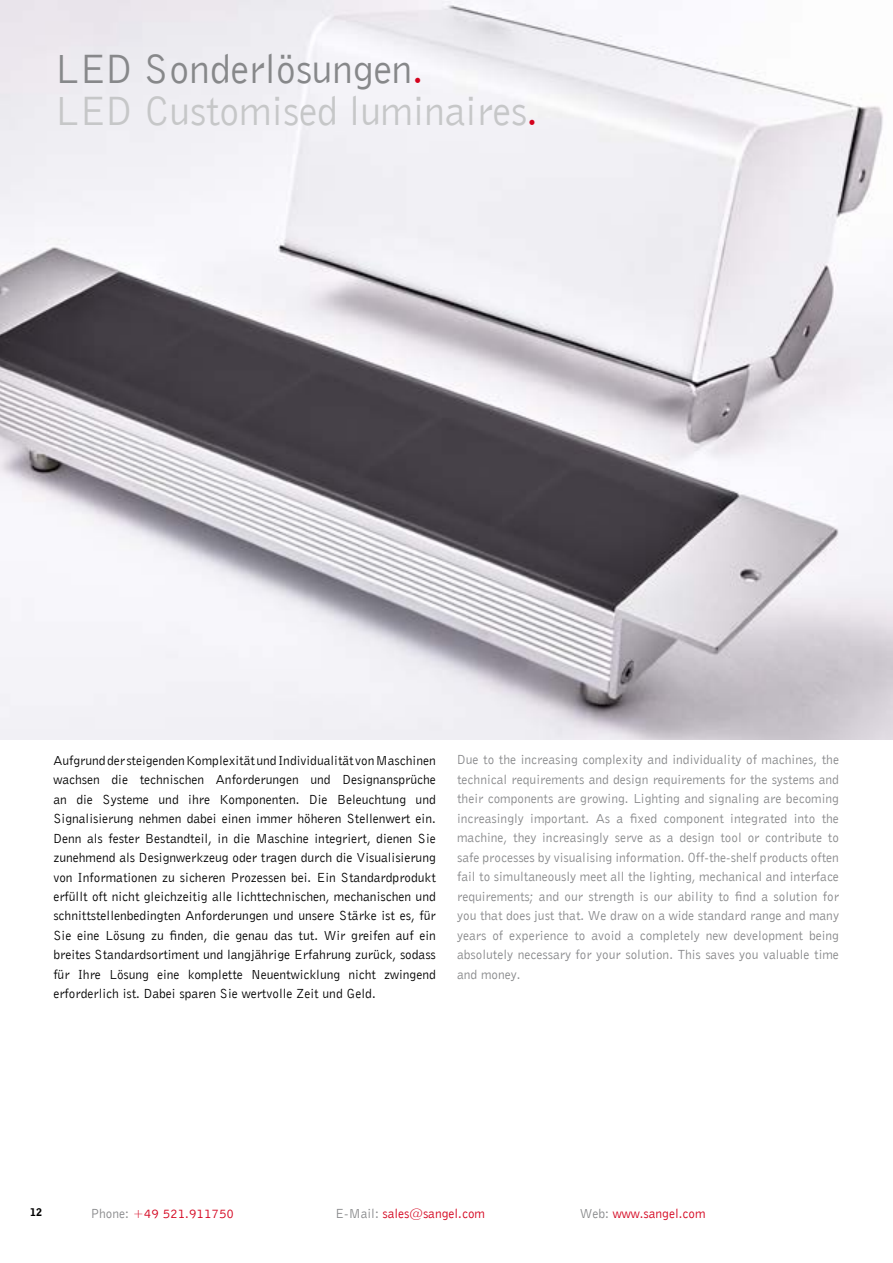
<style>
.page{position:relative;width:893px;height:1263px;background:#fff}
.page>*{position:absolute;margin:0;border:0;box-sizing:border-box;transform-origin:0 0}
.t1{font:42px/42px "Bell Gothic BT Roman";letter-spacing:-.01em;color:#c6c7c8}
.t2{font:13.5px/19.5px "Bell Gothic BT Roman";color:#000;text-align:justify}
.t3{font:13.5px/19.5px "Bell Gothic BT Roman";color:#87888a;text-align:justify}
.t4{font:13.5px "Bell Gothic BT Roman";color:#d4021d}
.t5{font:10.5px "Bell Gothic BT Black";color:#000}
.s1{color:#87888a}
.s2{color:#d4021d}
</style>
<div class="page">
<img style="left:0;top:0;width:893px;height:740px">
<h1 class="t1" style="left:54px;top:47px;width:486px"><span class="s1">LED Sonderlösungen</span><span class="s2">.<br></span>LED Customised luminaires<span class="s2">.</span></h1>
<p class="t2" style="left:53px;top:750px;width:384px">Aufgrund der steigenden Komplexität und Individualität von Maschinen wachsen die technischen Anforderungen und Designansprüche an die Systeme und ihre Komponenten. Die Beleuchtung und Signalisierung nehmen dabei einen immer höheren Stellenwert ein.<br>Denn als fester Bestandteil, in die Maschine integriert, dienen Sie zunehmend als Designwerkzeug oder tragen durch die Visualisierung von Informationen zu sicheren Prozessen bei. Ein Standardprodukt erfüllt oft nicht gleichzeitig alle lichttechnischen, mechanischen und schnittstellenbedingten Anforderungen und unsere Stärke ist es, für Sie eine Lösung zu finden, die genau das tut. Wir greifen auf ein breites Standardsortiment und langjährige Erfahrung zurück, sodass für Ihre Lösung eine komplette Neuentwicklung nicht zwingend erforderlich ist. Dabei sparen Sie wertvolle Zeit und Geld.</p>
<p class="t3" style="left:457px;top:750px;width:383px">Due to the increasing complexity and individuality of machines, the technical requirements and design requirements for the systems and their components are growing. Lighting and signaling are becoming increasingly important. As a fixed component integrated into the machine, they increasingly serve as a design tool or contribute to safe processes by visualising information. Off-the-shelf products often fail to simultaneously meet all the lighting, mechanical and interface requirements; and our strength is our ability to find a solution for you that does just that. We draw on a wide standard range and many years of experience to avoid a completely new development being absolutely necessary for your solution. This saves you valuable time and money.</p>
<p class="t5" style="left:30px;top:1206px;width:13px">12</p>
<p class="t4" style="left:91px;top:1205px;width:145px"><span class="s1">Phone:</span> +49 521.911750</p>
<p class="t4" style="left:335px;top:1205px;width:151px"><span class="s1">E-Mail:</span> sales@sangel.com</p>
<p class="t4" style="left:580px;top:1205px;width:127px"><span class="s1">Web:</span> www.sangel.com</p>
</div>
